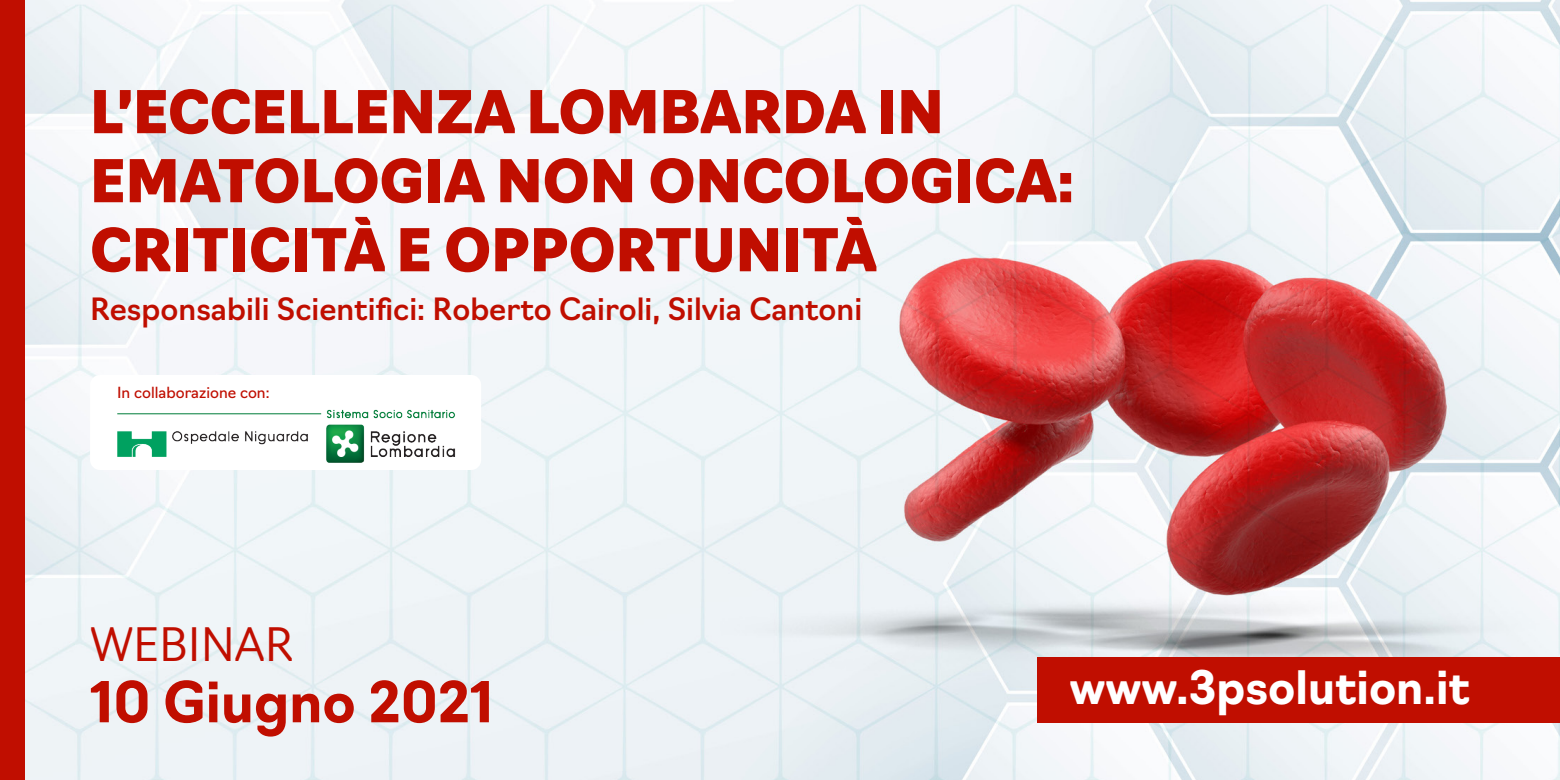
<style>
.page{position:relative;width:1560px;height:780px;background:#fff}
.page>*{position:absolute;margin:0;border:0;box-sizing:border-box;transform-origin:0 0}
.t1{font:900 57.5px/69px "Navigo";color:#c00e00}
.t2{font:700 55px "Navigo";color:#c00e00}
.t3{font:700 45px "Navigo";color:#fff}
.t4{font:300 45px "Navigo";color:#c00e00}
.t5{font:500 30px "Navigo";color:#c00e00}
.t6{font:15px "Navigo";color:#c00e00}
</style>
<div class="page">
<img style="left:25px;top:0;width:1534px;height:780px">
<div style="left:90px;top:375px;width:391px;height:95px;background:#fff;border-radius:10px"></div>
<div style="left:1037px;top:657px;width:522px;height:65px;background:#c00e00"></div>
<div style="left:0;top:0;width:25px;height:780px;background:#c00e00"></div>
<img style="left:90px;top:409px;width:391px;height:61px">
<p class="t1" style="left:90px;top:73px;width:985px">L’ECCELLENZA LOMBARDA IN<br>EMATOLOGIA NON ONCOLOGICA:</p>
<p class="t1" style="left:90px;top:211px;width:788px">CRITICITÀ E OPPORTUNITÀ</p>
<p class="t5" style="left:90px;top:285px;width:773px">Responsabili Scientifici: Roberto Cairoli, Silvia Cantoni</p>
<p class="t6" style="left:117px;top:380px;width:154px">In collaborazione con:</p>
<p class="t4" style="left:90px;top:609px;width:205px">WEBINAR</p>
<p class="t2" style="left:90px;top:659px;width:405px">10 Giugno 2021</p>
<p class="t3" style="left:1069px;top:652px;width:402px">www.3psolution.it</p>
</div>
